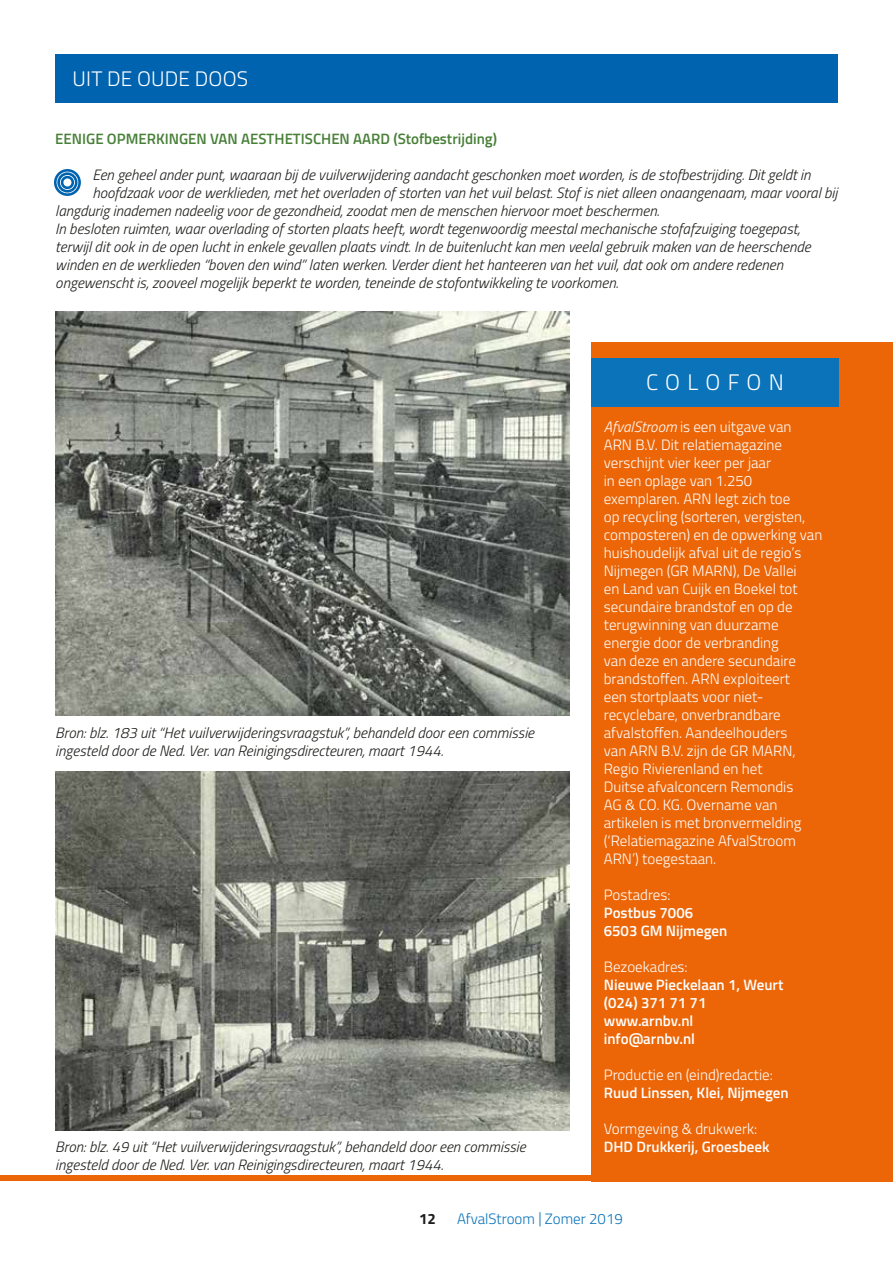
<style>
.page{position:relative;width:893px;height:1263px;background:#fff}
.page>*{position:absolute;margin:0;border:0;box-sizing:border-box;transform-origin:0 0}
.t1{font:300 22.5px "Titillium Web";letter-spacing:.325em;color:#fff}
.t2{font:300 21px "Titillium Web";letter-spacing:.005em;color:#fff}
.t3{font:italic 300 15px/18px "Titillium Web";color:#1d1d1b}
.t4{font:300 15px/18px "Titillium Web";color:#fff}
.t5{font:600 15px/18px "Titillium Web";color:#fff}
.t6{font:600 15px "Titillium Web";color:#477f37}
.t7{font:300 15px "Titillium Web";color:#0a73ba}
.t8{font:700 15px "Titillium Web";color:#1d1d1b}
.s1{font-style:italic}
</style>
<div class="page">
<div style="left:0;top:1176px;width:893px;height:5px;background:#ec6608"></div>
<div style="left:591px;top:342px;width:302px;height:839px;background:#ec6608"></div>
<div style="left:591px;top:358px;width:248px;height:49px;background:#0a73ba"></div>
<div style="left:54px;top:169px;width:27px;height:27px;border:3px solid #0063af;border-radius:50%"></div>
<div style="left:57px;top:172px;width:21px;height:21px;border:3px solid #0063af;border-radius:50%"></div>
<div style="left:61px;top:176px;width:13px;height:13px;border:3px solid #0063af;border-radius:50%"></div>
<div style="left:55px;top:54px;width:783px;height:49px;background:#0063af"></div>
<img style="left:55px;top:311px;width:515px;height:405px">
<img style="left:55px;top:771px;width:515px;height:359px">
<h2 class="t2" style="left:73px;top:63px;width:177px">UIT DE OUDE DOOS</h2>
<p class="t6" style="left:55px;top:127px;width:443px">EENIGE OPMERKINGEN VAN AESTHETISCHEN AARD (Stofbestrijding)</p>
<p class="t3" style="left:92px;top:165px;width:720px">Een geheel ander punt, waaraan bij de vuilverwijdering aandacht geschonken moet worden, is de stofbestrijding. Dit geldt in</p>
<p class="t3" style="left:92px;top:183px;width:746px">hoofdzaak voor de werklieden, met het overladen of storten van het vuil belast. Stof is niet alleen onaangenaam, maar vooral bij</p>
<p class="t3" style="left:55px;top:201px;width:606px">langdurig inademen nadeelig voor de gezondheid, zoodat men de menschen hiervoor moet beschermen.</p>
<p class="t3" style="left:55px;top:219px;width:746px">In besloten ruimten, waar overlading of storten plaats heeft, wordt tegenwoordig meestal mechanische stofafzuiging toegepast,</p>
<p class="t3" style="left:55px;top:237px;width:757px">terwijl dit ook in de open lucht in enkele gevallen plaats vindt. In de buitenlucht kan men veelal gebruik maken van de heerschende</p>
<p class="t3" style="left:55px;top:255px;width:729px">winden en de werklieden “boven den wind” laten werken. Verder dient het hanteeren van het vuil, dat ook om andere redenen</p>
<p class="t3" style="left:55px;top:273px;width:565px">ongewenscht is, zooveel mogelijk beperkt te worden, teneinde de stofontwikkeling te voorkomen.</p>
<p class="t3" style="left:55px;top:723px;width:480px">Bron: blz. 183 uit “Het vuilverwijderingsvraagstuk”, behandeld door een commissie ingesteld door de Ned. Ver. van Reinigingsdirecteuren, maart 1944.</p>
<p class="t3" style="left:55px;top:1137px;width:472px">Bron: blz. 49 uit “Het vuilverwijderingsvraagstuk”, behandeld door een commissie ingesteld door de Ned. Ver. van Reinigingsdirecteuren, maart 1944.</p>
<h1 class="t1" style="left:646px;top:366px;width:139px">COLOFON</h1>
<p class="t4" style="left:604px;top:417px;width:220px"><span class="s1">AfvalStroom</span> is een uitgave van<br>ARN B.V. Dit relatiemagazine verschijnt vier keer per jaar<br>in een oplage van 1.250 exemplaren. ARN legt zich toe<br>op recycling (sorteren, vergisten, composteren) en de opwerking van huishoudelijk afval uit de regio’s<br>Nijmegen (GR MARN), De Vallei<br>en Land van Cuijk en Boekel tot secundaire brandstof en op de terugwinning van duurzame energie door de verbranding<br>van deze en andere secundaire brandstoffen. ARN exploiteert<br>een stortplaats voor niet&shy;recyclebare, onverbrandbare afvalstoffen. Aandeelhouders<br>van ARN B.V. zijn de GR MARN,<br>Regio Rivierenland en het<br>Duitse afvalconcern Remondis<br>AG &amp; CO. KG. Overname van artikelen is met bronvermelding (‘Relatiemagazine AfvalStroom<br>ARN’) toegestaan.</p>
<p class="t4" style="left:604px;top:885px;width:68px">Postadres:</p>
<p class="t5" style="left:604px;top:903px;width:125px">Postbus 7006<br>6503 GM Nijmegen</p>
<p class="t4" style="left:604px;top:957px;width:85px">Bezoekadres:</p>
<p class="t5" style="left:604px;top:975px;width:181px">Nieuwe Pieckelaan 1, Weurt (024) 371 71 71 www.arnbv.nl info@arnbv.nl</p>
<p class="t4" style="left:604px;top:1065px;width:171px">Productie en (eind)redactie:</p>
<p class="t5" style="left:604px;top:1083px;width:186px">Ruud Linssen, Klei, Nijmegen</p>
<p class="t4" style="left:604px;top:1119px;width:155px">Vormgeving &amp; drukwerk:</p>
<p class="t5" style="left:604px;top:1137px;width:167px">DHD Drukkerij, Groesbeek</p>
<p class="t8" style="left:419px;top:1207px;width:18px">12</p>
<p class="t7" style="left:457px;top:1208px;width:167px">AfvalStroom | Zomer 2019</p>
</div>
